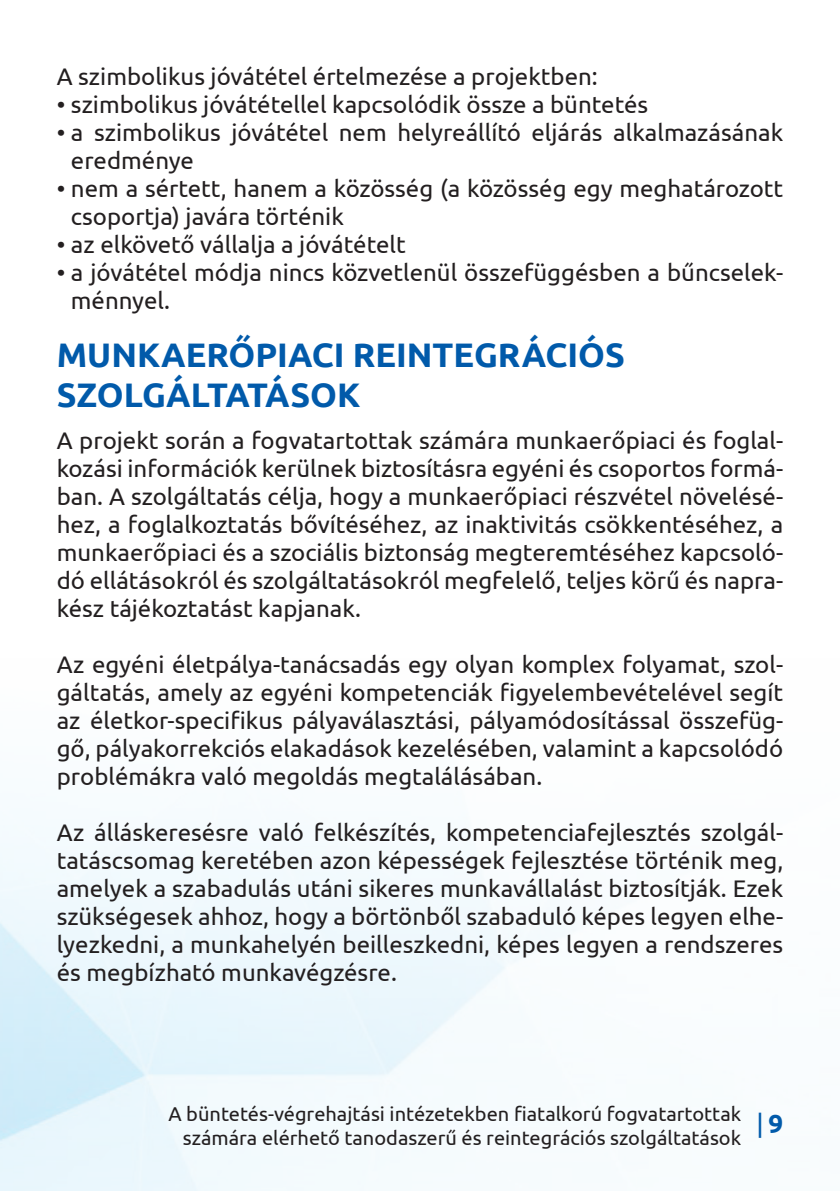
<style>
.page{position:relative;width:840px;height:1191px;background:#fff}
.page>*{position:absolute;margin:0;border:0;box-sizing:border-box;transform-origin:0 0}
.t1{font:700 34px/40.8px "Ubuntu";color:#015aaa}
.t2{font:26px "Ubuntu";color:#015aaa}
.t3{font:24px/28px "Ubuntu";color:#231f20}
.t4{font:20px/24px "Ubuntu";color:#231f20;text-align:right}
.s1{font-weight:700}
</style>
<div class="page">
<p class="t3" style="left:57px;top:61px;width:542px">A szimbolikus jóvátétel értelmezése a projektben:</p>
<p class="t3" style="left:57px;top:89px;width:592px">• szimbolikus jóvátétellel kapcsolódik össze a büntetés</p>
<p class="t3" style="left:71px;top:117px;width:713px;text-indent:-14px">• a szimbolikus jóvátétel nem helyreállító eljárás alkalmazásának eredménye</p>
<p class="t3" style="left:71px;top:173px;width:713px;text-indent:-14px">• nem a sértett, hanem a közösség (a közösség egy meghatározott csoportja) javára történik</p>
<p class="t3" style="left:57px;top:229px;width:350px">• az elkövető vállalja a jóvátételt</p>
<p class="t3" style="left:71px;top:257px;width:713px;text-indent:-14px">• a jóvátétel módja nincs közvetlenül összefüggésben a bűncselek&shy;ménnyel.</p>
<h1 class="t1" style="left:57px;top:334px;width:569px">MUNKAERŐPIACI REINTEGRÁCIÓS<br>SZOLGÁLTATÁSOK</h1>
<p class="t3" style="left:57px;top:425px;width:727px;text-align:justify">A projekt során a fogvatartottak számára munkaerőpiaci és foglal&shy;kozási információk kerülnek biztosításra egyéni és csoportos formá&shy;ban. A szolgáltatás célja, hogy a munkaerőpiaci részvétel növelésé&shy;hez, a foglalkoztatás bővítéséhez, az inaktivitás csökkentéséhez, a munkaerőpiaci és a szociális biztonság megteremtéséhez kapcsoló&shy;dó ellátásokról és szolgáltatásokról megfelelő, teljes körű és napra&shy;kész tájékoztatást kapjanak.</p>
<p class="t3" style="left:57px;top:649px;width:727px;text-align:justify">Az egyéni életpálya-tanácsadás egy olyan komplex folyamat, szol&shy;gáltatás, amely az egyéni kompetenciák figyelembevételével segít az életkor-specifikus pályaválasztási, pályamódosítással összefüg&shy;gő, pályakorrekciós elakadások kezelésében, valamint a kapcsolódó problémákra való megoldás megtalálásában.</p>
<p class="t3" style="left:57px;top:817px;width:727px;text-align:justify">Az álláskeresésre való felkészítés, kompetenciafejlesztés szolgál&shy;tatáscsomag keretében azon képességek fejlesztése történik meg, amelyek a szabadulás utáni sikeres munkavállalást biztosítják. Ezek szükségesek ahhoz, hogy a börtönből szabaduló képes legyen elhe&shy;lyezkedni, a munkahelyén beilleszkedni, képes legyen a rendszeres és megbízható munkavégzésre.</p>
<p class="t4" style="left:168px;top:1100px;width:574px">A büntetés-végrehajtási intézetekben fiatalkorú fogvatartottak számára elérhető tanodaszerű és reintegrációs szolgáltatások</p>
<p class="t2" style="left:756px;top:1108px;width:28px">|<span class="s1">9</span></p>
</div>
